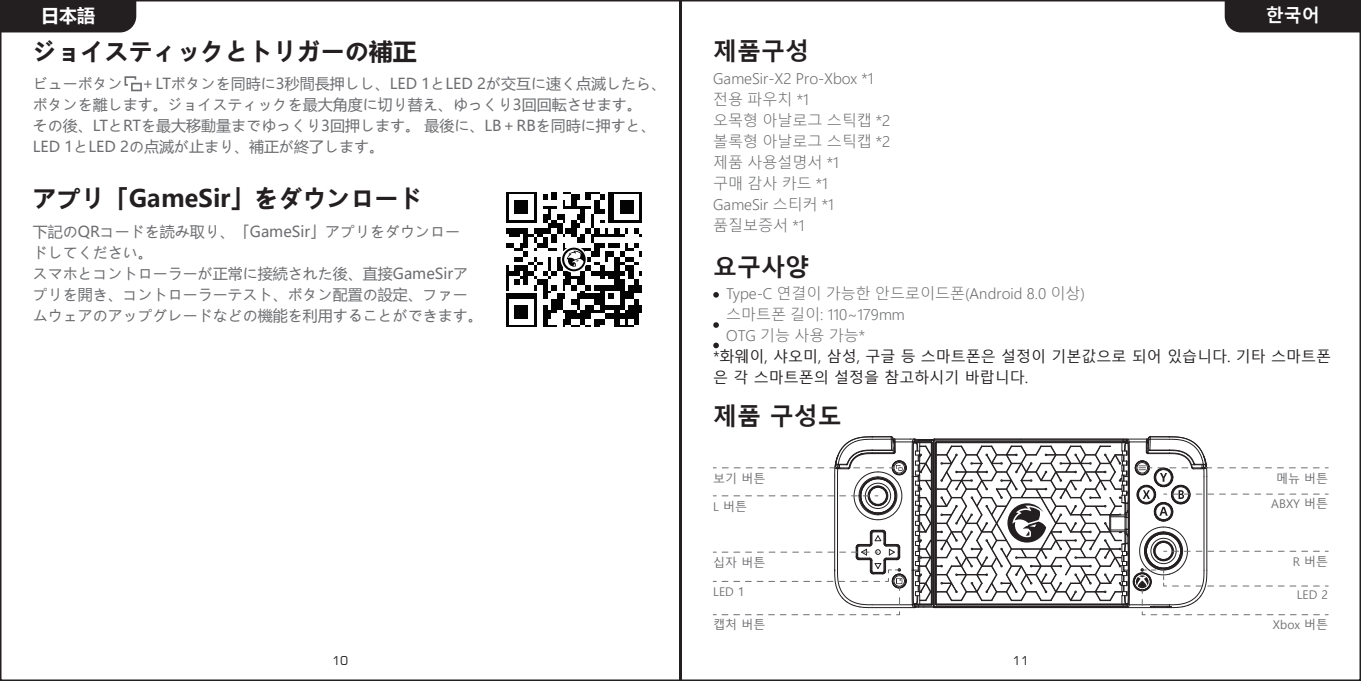
<style>
.page{position:relative;width:1361px;height:681px;background:#fff}
.page>*{position:absolute;margin:0;border:0;box-sizing:border-box;transform-origin:0 0}
.t1{font:700 24px "Microsoft Ya Hei";color:#231f20}
.t2{font:700 24px "Malgun Gothic";color:#231f20}
.t3{font:700 18px "Malgun Gothic";color:#fff}
.t4{font:700 18px "Microsoft Ya Hei";color:#fff}
.t5{font:15px/21px "Microsoft Ya Hei";color:#6d6e71}
.t6{font:300 15px/21px "Malgun Gothic";color:#6d6e71}
.t7{font:15px/21px "Malgun Gothic";color:#231f20}
.t8{font:12px/24.3px "Malgun Gothic";color:#6d6e71;text-align:center}
.t9{font:12px "Square 721 BT";color:#231f20}
</style>
<div class="page">
<svg style="left:713px;top:292px;width:6px;height:5px"></svg>
<svg style="left:713px;top:322px;width:6px;height:6px"></svg>
<svg style="left:713px;top:342px;width:606px;height:273px"></svg>
<div style="left:1224px;top:0;width:137px;height:32px;background:#231f20"></div>
<div style="left:0;top:0;width:682px;height:680px;border:3px solid #231f20"></div>
<svg style="left:124px;top:76px;width:18px;height:15px"></svg>
<img style="left:506px;top:192px;width:136px;height:135px">
<svg style="left:561px;top:247px;width:25px;height:25px"></svg>
<div style="left:560px;top:246px;width:27px;height:27px;border:2px solid #fff;border-radius:50%"></div>
<svg style="left:564px;top:249px;width:19px;height:20px"></svg>
<div style="left:0;top:0;width:136px;height:32px;background:#231f20"></div>
<p class="t4" style="left:41px;top:3px;width:56px">日本語</p>
<h1 class="t1" style="left:33px;top:35px;width:386px">ジョイスティックとトリガーの補正</h1>
<p class="t5" style="left:33px;top:73px;width:635px">ビューボタン ＋LTボタンを同時に3秒間長押しし、LED 1とLED 2が交互に速く点滅したら、ボタンを離します。ジョイスティックを最大角度に切り替え、ゆっくり3回回転させます。<br>その後、LTとRTを最大移動量までゆっくり3回押します。 最後に、LB＋RBを同時に押すと、LED 1とLED 2の点滅が止まり、補正が終了します。</p>
<h1 class="t1" style="left:33px;top:181px;width:391px">アプリ「GameSir」をダウンロード</h1>
<p class="t5" style="left:33px;top:220px;width:452px">下記のQRコードを読み取り、「GameSir」アプリをダウンロー<br>ドしてください。<br>スマホとコントローラーが正常に接続された後、直接GameSirアプリを開き、コントローラーテスト、ボタン配置の設定、ファームウェアのアップグレードなどの機能を利用することができます。</p>
<h1 class="t2" style="left:713px;top:37px;width:97px">제품구성</h1>
<p class="t6" style="left:713px;top:68px;width:179px">GameSir-X2 Pro-Xbox *1 전용 파우치 *1<br>오목형 아날로그 스틱캡 *2 볼록형 아날로그 스틱캡 *2 제품 사용설명서 *1<br>구매 감사 카드 *1<br>GameSir 스티커 *1 품질보증서 *1</p>
<h1 class="t2" style="left:713px;top:252px;width:97px">요구사양</h1>
<p class="t6" style="left:726px;top:283px;width:360px">Type-C 연결이 가능한 안드로이드폰(Android 8.0 이상) 스마트폰 길이: 110~179mm<br>OTG 기능 사용 가능*</p>
<p class="t3" style="left:1265px;top:5px;width:55px">한국어</p>
<p class="t7" style="left:713px;top:346px;width:619px">*화웨이, 샤오미, 삼성, 구글 등 스마트폰은 설정이 기본값으로 되어 있습니다. 기타 스마트폰 은 각 스마트폰의 설정을 참고하시기 바랍니다.</p>
<h1 class="t2" style="left:713px;top:402px;width:130px">제품 구성도</h1>
<p class="t8" style="left:713px;top:466px;width:54px">보기 버튼</p>
<p class="t8" style="left:1271px;top:466px;width:59px">메뉴 버튼<br>ABXY 버튼</p>
<p class="t8" style="left:713px;top:494px;width:35px">L 버튼</p>
<p class="t8" style="left:713px;top:550px;width:54px">십자 버튼</p>
<p class="t8" style="left:713px;top:579px;width:33px">LED 1</p>
<p class="t8" style="left:713px;top:613px;width:54px">캡처 버튼</p>
<p class="t8" style="left:1292px;top:549px;width:37px">R 버튼</p>
<p class="t8" style="left:1296px;top:582px;width:33px">LED 2</p>
<p class="t8" style="left:1273px;top:613px;width:57px">Xbox 버튼</p>
<p class="t9" style="left:332px;top:655px;width:18px">10</p>
<p class="t9" style="left:1012px;top:655px;width:18px">11</p>
</div>
